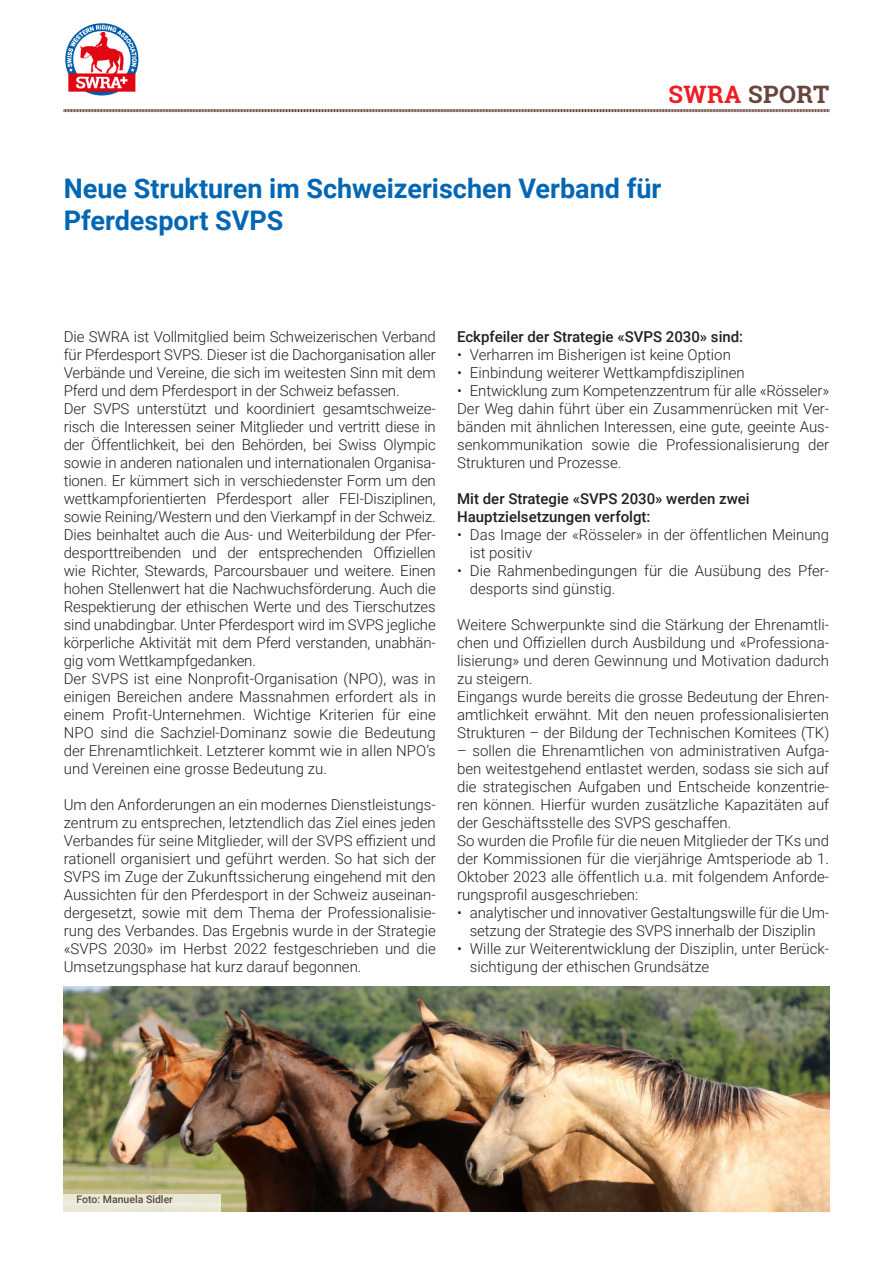
<style>
.page{position:relative;width:893px;height:1263px;background:#fff}
.page>*{position:absolute;margin:0;border:0;box-sizing:border-box;transform-origin:0 0}
.Westerner_Head{font:700 27px/31.5px "Roboto";color:#0166b3}
.Wersterner_Kopf{font:700 24px "Roboto Slab";letter-spacing:.02em;color:#67463c}
.Westerner_Fliess{font:300 15px/18px "Roboto";color:#231f20;text-align:justify}
.Westerner_Fliess-2{font:500 15px "Roboto";color:#231f20}
.t1{font:500 10.5px "Roboto";color:#231f20}
.s1{color:#ee1d23}
</style>
<div class="page">
<img style="left:64px;top:986px;width:765px;height:226px">
<img style="left:65px;top:23px;width:74px;height:73px">
<svg style="left:63px;top:109px;width:766px;height:4px"></svg>
<div style="left:64px;top:1195px;width:157px;height:17px;background:#eae8d6"></div>
<p class="Wersterner_Kopf" style="left:668px;top:78px;width:162px"><span class="s1">SWRA</span> SPORT</p>
<p class="Westerner_Head" style="left:64px;top:172px;width:599px">Neue Strukturen im Schweizerischen Verband für<br>Pferdesport SVPS</p>
<p class="Westerner_Fliess" style="left:64px;top:327px;width:374px">Die SWRA ist Vollmitglied beim Schweizerischen Verband für Pferdesport SVPS. Dieser ist die Dachorganisation aller Verbände und Vereine, die sich im weitesten Sinn mit dem Pferd und dem Pferdesport in der Schweiz befassen.</p>
<p class="Westerner_Fliess" style="left:64px;top:399px;width:374px">Der SVPS unterstützt und koordiniert gesamtschweize&shy;risch die Interessen seiner Mitglieder und vertritt diese in der Öffentlichkeit, bei den Behörden, bei Swiss Olympic sowie in anderen nationalen und internationalen Organisa&shy;tionen. Er kümmert sich in verschiedenster Form um den wettkampforientierten Pferdesport aller FEI-Disziplinen, sowie Reining/Western und den Vierkampf in der Schweiz.<br>Dies beinhaltet auch die Aus- und Weiterbildung der Pfer&shy;desporttreibenden und der entsprechenden Offiziellen wie Richter, Stewards, Parcoursbauer und weitere. Einen hohen Stellenwert hat die Nachwuchsförderung. Auch die Respektierung der ethischen Werte und des Tierschutzes sind unabdingbar. Unter Pferdesport wird im SVPS jegliche körperliche Aktivität mit dem Pferd verstanden, unabhän&shy;gig vom Wettkampfgedanken.</p>
<p class="Westerner_Fliess" style="left:64px;top:669px;width:374px">Der SVPS ist eine Nonprofit-Organisation (NPO), was in einigen Bereichen andere Massnahmen erfordert als in einem Profit-Unternehmen. Wichtige Kriterien für eine NPO sind die Sachziel-Dominanz sowie die Bedeutung der Ehrenamtlichkeit. Letzterer kommt wie in allen NPO’s und Vereinen eine grosse Bedeutung zu.</p>
<p class="Westerner_Fliess" style="left:64px;top:795px;width:374px">Um den Anforderungen an ein modernes Dienstleistungs&shy;zentrum zu entsprechen, letztendlich das Ziel eines jeden Verbandes für seine Mitglieder, will der SVPS effizient und rationell organisiert und geführt werden. So hat sich der SVPS im Zuge der Zukunftssicherung eingehend mit den Aussichten für den Pferdesport in der Schweiz auseinan&shy;dergesetzt, sowie mit dem Thema der Professionalisie&shy;rung des Verbandes. Das Ergebnis wurde in der Strategie «SVPS 2030» im Herbst 2022 festgeschrieben und die Umsetzungsphase hat kurz darauf begonnen.</p>
<p class="Westerner_Fliess-2" style="left:457px;top:326px;width:288px">Eckpfeiler der Strategie «SVPS 2030» sind:</p>
<p class="Westerner_Fliess" style="left:457px;top:345px;width:275px">• Verharren im Bisherigen ist keine Option</p>
<p class="Westerner_Fliess" style="left:457px;top:363px;width:289px">• Einbindung weiterer Wettkampfdisziplinen</p>
<p class="Westerner_Fliess" style="left:457px;top:381px;width:373px">• Entwicklung zum Kompetenzzentrum für alle «Rösseler»</p>
<p class="Westerner_Fliess" style="left:457px;top:399px;width:374px">Der Weg dahin führt über ein Zusammenrücken mit Ver&shy;bänden mit ähnlichen Interessen, eine gute, geeinte Aus&shy;senkommunikation sowie die Professionalisierung der Strukturen und Prozesse.</p>
<p class="Westerner_Fliess-2" style="left:457px;top:488px;width:294px">Mit der Strategie «SVPS 2030» werden zwei</p>
<p class="Westerner_Fliess-2" style="left:457px;top:506px;width:195px">Hauptzielsetzungen verfolgt:</p>
<p class="Westerner_Fliess" style="left:470px;top:525px;width:361px;text-indent:-13px">• Das Image der «Rösseler» in der öffentlichen Meinung ist positiv</p>
<p class="Westerner_Fliess" style="left:470px;top:561px;width:361px;text-indent:-13px">• Die Rahmenbedingungen für die Ausübung des Pfer&shy;desports sind günstig.</p>
<p class="Westerner_Fliess" style="left:457px;top:615px;width:374px">Weitere Schwerpunkte sind die Stärkung der Ehrenamtli&shy;chen und Offiziellen durch Ausbildung und «Professiona&shy;lisierung» und deren Gewinnung und Motivation dadurch zu steigern.</p>
<p class="Westerner_Fliess" style="left:457px;top:687px;width:374px">Eingangs wurde bereits die grosse Bedeutung der Ehren&shy;amtlichkeit erwähnt. Mit den neuen professionalisierten Strukturen – der Bildung der Technischen Komitees (TK)</p>
<p class="Westerner_Fliess" style="left:457px;top:741px;width:374px">– sollen die Ehrenamtlichen von administrativen Aufga&shy;ben weitestgehend entlastet werden, sodass sie sich auf die strategischen Aufgaben und Entscheide konzentrie&shy;ren können. Hierfür wurden zusätzliche Kapazitäten auf der Geschäftsstelle des SVPS geschaffen.</p>
<p class="Westerner_Fliess" style="left:457px;top:831px;width:374px">So wurden die Profile für die neuen Mitglieder der TKs und der Kommissionen für die vierjährige Amtsperiode ab 1.<br>Oktober 2023 alle öffentlich u.a. mit folgendem Anforde&shy;rungsprofil ausgeschrieben:</p>
<p class="Westerner_Fliess" style="left:457px;top:903px;width:374px;text-align:center">• analytischer und innovativer Gestaltungswille für die Um&shy;setzung der Strategie des SVPS innerhalb der Disziplin</p>
<p class="Westerner_Fliess" style="left:470px;top:939px;width:361px;text-indent:-13px">• Wille zur Weiterentwicklung der Disziplin, unter Berück&shy;sichtigung der ethischen Grundsätze</p>
<p class="t1" style="left:77px;top:1192px;width:98px">Foto: Manuela Sidler</p>
</div>
